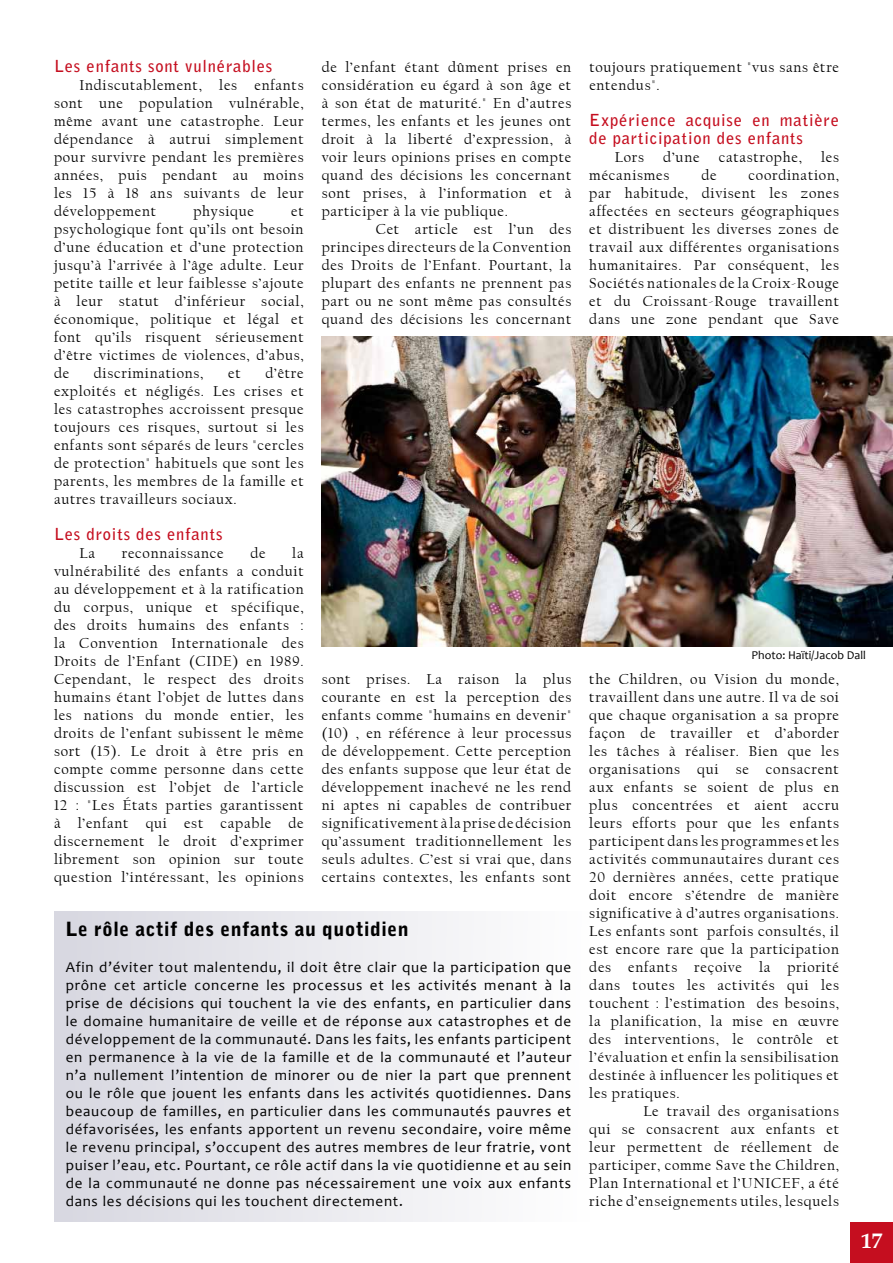
<style>
.page{position:relative;width:893px;height:1263px;background:#fff}
.page>*{position:absolute;margin:0;border:0;box-sizing:border-box;transform-origin:0 0}
.t1{font:700 21px "Book Antiqua";color:#fff}
.t2{font:900 19.5px "Bell Gothic Std";letter-spacing:.025em;color:#000}
.t3{font:700 16.5px/18px "Bell Gothic Std";letter-spacing:.05em;color:#c50e1f}
.t4{font:15px/18px "Californian FB";letter-spacing:.05em;color:#000;text-align:justify}
.t5{font:15px/18px "Candara";letter-spacing:.05em;color:#000;text-align:justify}
.t6{font:12px "Candara";color:#000}
</style>
<div class="page">
<img style="left:321px;top:336px;width:572px;height:310px">
<div style="left:851px;top:1222px;width:42px;height:41px;background:#c50e1f"></div>
<div style="left:54px;top:911px;width:535px;height:311px;background:linear-gradient(to right,#d7d7e0,#fefefe)"></div>
<p class="t3" style="left:54px;top:57px;width:220px">Les enfants sont vulnérables</p>
<p class="t4" style="left:54px;top:76px;width:251px;text-indent:26px">Indiscutablement, les enfants sont une population vulnérable, même avant une catastrophe. Leur dépendance à autrui simplement pour survivre pendant les premières années, puis pendant au moins les 15 à 18 ans suivants de leur développement</p>
<p class="t4" style="left:193px;top:202px;width:62px">physique</p>
<p class="t4" style="left:54px;top:202px;width:251px;text-indent:237px">et psychologique font qu’ils ont besoin d’une éducation et d’une protection jusqu’à l’arrivée à l’âge adulte. Leur petite taille et leur faiblesse s’ajoute à leur statut d’inférieur social, économique, politique et légal et font qu’ils risquent sérieusement d’être victimes de violences, d’abus, de</p>
<p class="t4" style="left:54px;top:364px;width:251px;text-indent:211px">d’être exploités et négligés. Les crises et les catastrophes accroissent presque toujours ces risques, surtout si les enfants sont séparés de leurs "cercles de protection" habituels que sont les parents, les membres de la famille et autres travailleurs sociaux.</p>
<p class="t3" style="left:54px;top:525px;width:170px">Les droits des enfants</p>
<p class="t4" style="left:80px;top:544px;width:17px">La</p>
<p class="t4" style="left:122px;top:544px;width:103px">reconnaissance</p>
<p class="t4" style="left:250px;top:544px;width:17px">de</p>
<p class="t4" style="left:94px;top:364px;width:111px">discriminations,</p>
<p class="t4" style="left:228px;top:364px;width:14px">et</p>
<p class="t4" style="left:54px;top:544px;width:251px;text-indent:238px">la vulnérabilité des enfants a conduit au développement et à la ratification du corpus, unique et spécifique, des droits humains des enfants : la Convention Internationale des Droits de l’Enfant (CIDE) en 1989.<br>Cependant, le respect des droits humains étant l’objet de luttes dans les nations du monde entier, les droits de l’enfant subissent le même sort (15). Le droit à être pris en compte comme personne dans cette discussion est l’objet de l’article 12 : "Les États parties garantissent à l’enfant qui est capable de discernement le droit d’exprimer librement son opinion sur toute question l’intéressant, les opinions</p>
<p class="t4" style="left:322px;top:58px;width:251px">de l’enfant étant dûment prises en considération eu égard à son âge et à son état de maturité." En d’autres termes, les enfants et les jeunes ont droit à la liberté d’expression, à voir leurs opinions prises en compte quand des décisions les concernant sont prises, à l’information et à participer à la vie publique.</p>
<p class="t4" style="left:322px;top:220px;width:251px;text-indent:54px">Cet article est l’un des principes directeurs de la Convention des Droits de l’Enfant. Pourtant, la plupart des enfants ne prennent pas part ou ne sont même pas consultés quand des décisions les concernant</p>
<p class="t4" style="left:322px;top:670px;width:251px">sont prises. La raison la plus courante en est la perception des enfants comme "humains en devenir" (10) , en référence à leur processus de développement. Cette perception des enfants suppose que leur état de développement inachevé ne les rend ni aptes ni capables de contribuer significativement à la prise de décision qu’assument traditionnellement les seuls adultes. C’est si vrai que, dans certains contextes, les enfants sont</p>
<h2 class="t2" style="left:66px;top:918px;width:344px">Le rôle actif des enfants au quotidien</h2>
<p class="t5" style="left:66px;top:958px;width:507px">Afin d’éviter tout malentendu, il doit être clair que la participation que prône cet article concerne les processus et les activités menant à la prise de décisions qui touchent la vie des enfants, en particulier dans le domaine humanitaire de veille et de réponse aux catastrophes et de développement de la communauté. Dans les faits, les enfants participent en permanence à la vie de la famille et de la communauté et l’auteur n’a nullement l’intention de minorer ou de nier la part que prennent ou le rôle que jouent les enfants dans les activités quotidiennes. Dans beaucoup de familles, en particulier dans les communautés pauvres et défavorisées, les enfants apportent un revenu secondaire, voire même le revenu principal, s’occupent des autres membres de leur fratrie, vont puiser l’eau, etc. Pourtant, ce rôle actif dans la vie quotidienne et au sein de la communauté ne donne pas nécessairement une voix aux enfants dans les décisions qui les touchent directement.</p>
<p class="t4" style="left:589px;top:58px;width:251px">toujours pratiquement "vus sans être entendus".</p>
<p class="t3" style="left:589px;top:111px;width:251px">Expérience acquise en matière de participation des enfants</p>
<p class="t4" style="left:615px;top:148px;width:31px">Lors</p>
<p class="t4" style="left:663px;top:148px;width:38px">d’une</p>
<p class="t4" style="left:719px;top:148px;width:85px">catastrophe,</p>
<p class="t4" style="left:821px;top:148px;width:19px">les</p>
<p class="t4" style="left:589px;top:166px;width:82px">mécanismes</p>
<p class="t4" style="left:701px;top:166px;width:17px">de</p>
<p class="t4" style="left:589px;top:166px;width:251px;text-indent:159px">coordination, par habitude, divisent les zones affectées en secteurs géographiques et distribuent les diverses zones de travail aux différentes organisations humanitaires. Par conséquent, les Sociétés nationales de la Croix-Rouge et du Croissant-Rouge travaillent dans une zone pendant que Save</p>
<p class="t6" style="left:751px;top:648px;width:116px">Photo: Haïti/Jacob Dall</p>
<p class="t4" style="left:589px;top:670px;width:251px">the Children, ou Vision du monde, travaillent dans une autre. Il va de soi que chaque organisation a sa propre façon de travailler et d’aborder les tâches à réaliser. Bien que les organisations qui se consacrent aux enfants se soient de plus en plus concentrées et aient accru leurs efforts pour que les enfants participent dans les programmes et les activités communautaires durant ces 20 dernières années, cette pratique doit encore s’étendre de manière significative à d’autres organisations.<br>Les enfants sont parfois consultés, il est encore rare que la participation des enfants reçoive la priorité dans toutes les activités qui les touchent : l’estimation des besoins, la planification, la mise en œuvre des interventions, le contrôle et l’évaluation et enfin la sensibilisation destinée à influencer les politiques et les pratiques.</p>
<p class="t4" style="left:589px;top:1102px;width:251px;text-indent:54px">Le travail des organisations qui se consacrent aux enfants et leur permettent de réellement de participer, comme Save the Children, Plan International et l’UNICEF, a été riche d’enseignements utiles, lesquels</p>
<h1 class="t1" style="left:861px;top:1226px;width:22px">17</h1>
</div>
